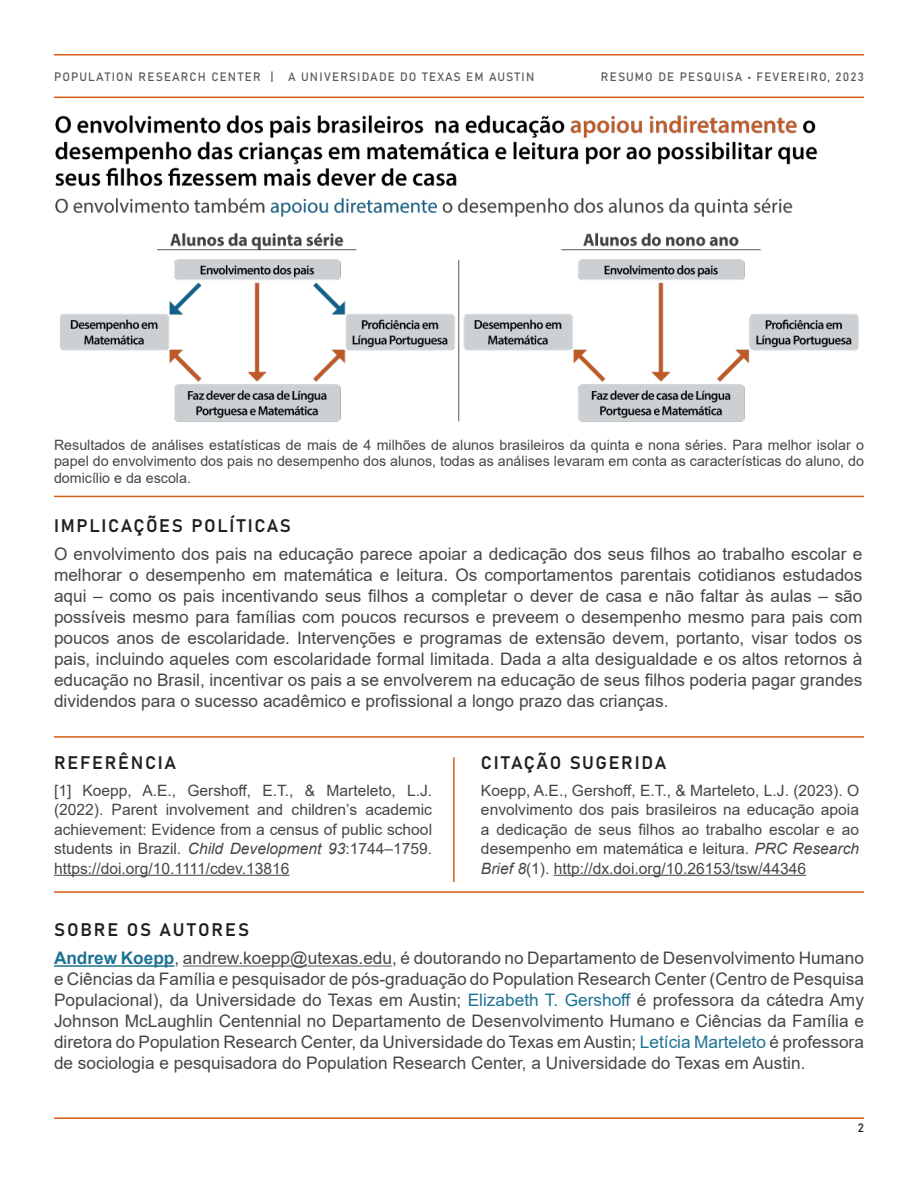
<style>
.page{position:relative;width:918px;height:1188px;background:#fff}
.page>*{position:absolute;margin:0;border:0;box-sizing:border-box;transform-origin:0 0}
.Heading{font:18px "Bahnschrift";letter-spacing:.1em;color:#231f20}
.Heading-2{font:18px "Bahnschrift";letter-spacing:.08em;color:#231f20}
.Heading-3{font:17.25px/21px "Arial";color:#454647;text-align:justify}
.Body_Text-About_Auth{font:17.25px/21px "Arial";color:#454647;text-align:justify}
.References_Text{font:15.6px/19.5px "Arial";color:#454647;text-align:justify}
.Figure_description{font:14.25px/16.5px "Arial";color:#454647;text-align:justify}
.Page_Header{font:12px "Bahnschrift";letter-spacing:.1em;color:#57585a}
.t1{font:12px "Bahnschrift";color:#231f20}
.s1{font-style:italic}
.s2{font-weight:700;color:#1f7294}
.s3{color:#1f7294}
</style>
<div class="page">
<hr style="left:54px;top:54px;width:810px;height:2px;background:#d75d14">
<hr style="left:54px;top:97px;width:810px;height:1px;background:#d75d14">
<hr style="left:54px;top:1118px;width:810px;height:1px;background:#d75d14">
<hr style="left:54px;top:496px;width:810px;height:1px;background:#d75d14">
<hr style="left:54px;top:736px;width:810px;height:2px;background:#d75d14">
<hr style="left:54px;top:891px;width:810px;height:2px;background:#d75d14">
<hr style="left:54px;top:965px;width:120px;height:2px;background:#1f7294">
<hr style="left:183px;top:966px;width:209px;height:1px;background:#57585a">
<hr style="left:554px;top:875px;width:252px;height:1px;background:#57585a">
<hr style="left:453px;top:757px;width:2px;height:125px;background:#d75d14">
<hr style="left:54px;top:875px;width:236px;height:1px;background:#57585a">
<img style="left:55px;top:115px;width:804px;height:307px">
<p class="Page_Header" style="left:54px;top:68px;width:482px">POPULATION RESEARCH CENTER | A UNIVERSIDADE DO TEXAS EM AUSTIN</p>
<p class="Page_Header" style="left:601px;top:68px;width:265px">RESUMO DE PESQUISA • FEVEREIRO, 2023</p>
<p class="Figure_description" style="left:54px;top:436px;width:811px">Resultados de análises estatísticas de mais de 4 milhões de alunos brasileiros da quinta e nona séries. Para melhor isolar o papel do envolvimento dos pais no desempenho dos alunos, todas as análises levaram em conta as características do aluno, do domicílio e da escola.</p>
<p class="Heading" style="left:54px;top:512px;width:238px">IMPLICAÇÕES POLÍTICAS</p>
<p class="Heading-3" style="left:54px;top:544px;width:810px">O envolvimento dos pais na educação parece apoiar a dedicação dos seus filhos ao trabalho escolar e melhorar o desempenho em matemática e leitura. Os comportamentos parentais cotidianos estudados aqui – como os pais incentivando seus filhos a completar o dever de casa e não faltar às aulas – são possíveis mesmo para famílias com poucos recursos e preveem o desempenho mesmo para pais com poucos anos de escolaridade. Intervenções e programas de extensão devem, portanto, visar todos os pais, incluindo aqueles com escolaridade formal limitada. Dada a alta desigualdade e os altos retornos à educação no Brasil, incentivar os pais a se envolverem na educação de seus filhos poderia pagar grandes dividendos para o sucesso acadêmico e profissional a longo prazo das crianças.</p>
<p class="Heading" style="left:54px;top:749px;width:124px">REFERÊNCIA</p>
<p class="References_Text" style="left:54px;top:780px;width:380px">[1] Koepp, A.E., Gershoff, E.T., &amp; Marteleto, L.J. (2022). Parent involvement and children’s academic achievement: Evidence from a census of public school students in Brazil. <span class="s1">Child Development 93</span>:1744–1759. https://doi.org/10.1111/cdev.13816</p>
<p class="Heading-2" style="left:481px;top:749px;width:187px">CITAÇÃO SUGERIDA</p>
<p class="References_Text" style="left:481px;top:780px;width:380px">Koepp, A.E., Gershoff, E.T., &amp; Marteleto, L.J. (2023). O envolvimento dos pais brasileiros na educação apoia a dedicação de seus filhos ao trabalho escolar e ao desempenho em matemática e leitura. <span class="s1">PRC Research Brief 8</span>(1). http://dx.doi.org/10.26153/tsw/44346</p>
<p class="Heading" style="left:54px;top:916px;width:197px">SOBRE OS AUTORES</p>
<p class="Body_Text-About_Auth" style="left:54px;top:948px;width:811px"><span class="s2">Andrew Koepp</span>, andrew.koepp@utexas.edu, é doutorando no Departamento de Desenvolvimento Humano e Ciências da Família e pesquisador de pós-graduação do Population Research Center (Centro de Pesquisa Populacional), da Universidade do Texas em Austin; <span class="s3">Elizabeth T. Gershoff</span> é professora da cátedra Amy Johnson McLaughlin Centennial no Departamento de Desenvolvimento Humano e Ciências da Família e diretora do Population Research Center, da Universidade do Texas em Austin; <span class="s3">Letícia Marteleto</span> é professora de sociologia e pesquisadora do Population Research Center, a Universidade do Texas em Austin.</p>
<p class="t1" style="left:858px;top:1119px;width:8px">2</p>
</div>
